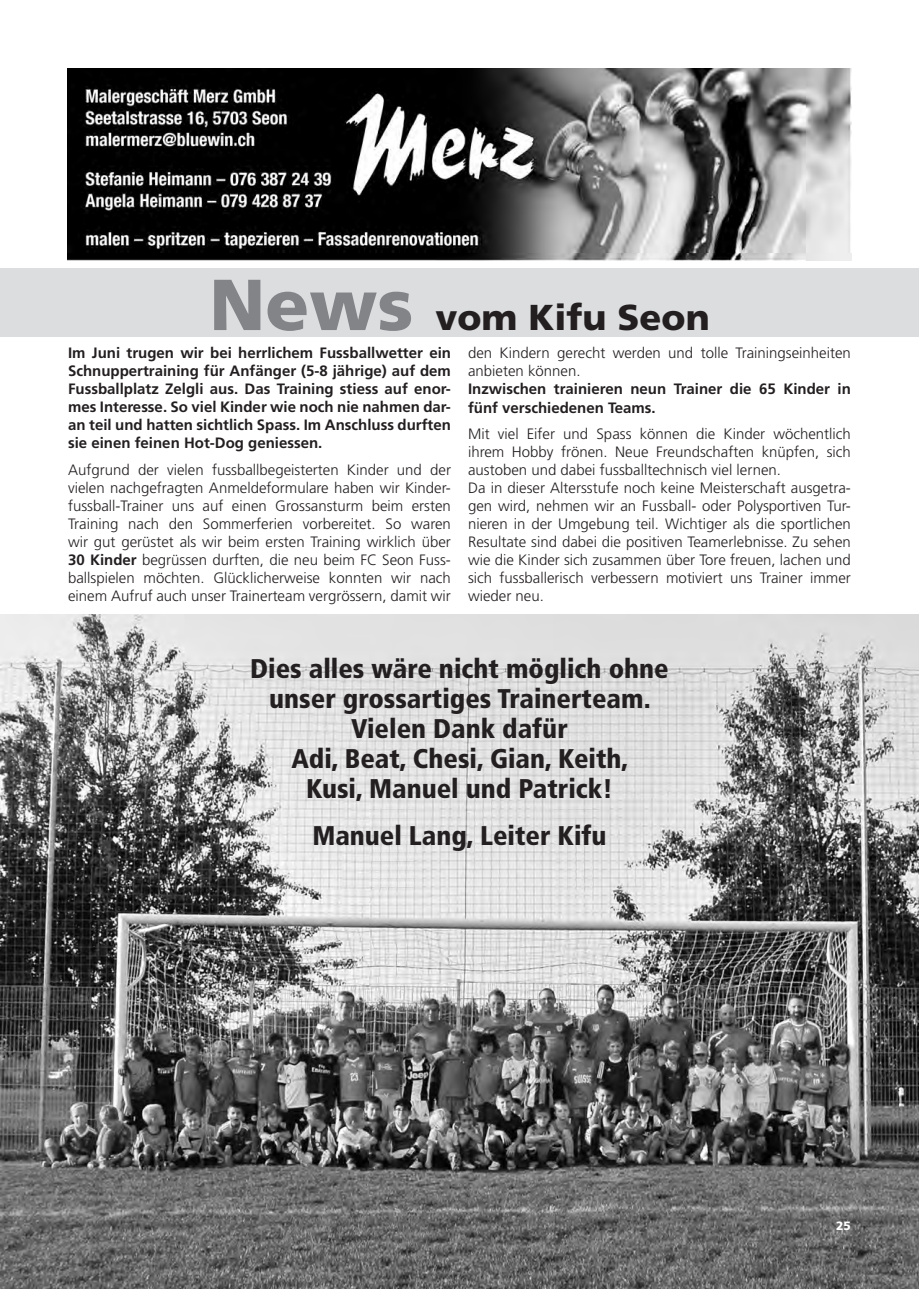
<style>
.page{position:relative;width:919px;height:1289px;background:#fff}
.page>*{position:absolute;margin:0;border:0;box-sizing:border-box;transform-origin:0 0}
.t1{font:900 36px "Frutiger";color:#231f20}
.t2{font:900 condensed 27px/30px "Frutiger";color:#231f20;text-align:center}
.t3{font:300 15px/18px "Frutiger";color:#231f20}
.t4{font:700 15px/18px "Frutiger";color:#231f20;text-align:justify}
.t5{font:900 12px "Frutiger";color:#fff}
.s1{font-size:72px;color:#828487}
.s2{font-weight:700}
</style>
<div class="page">
<img style="left:0;top:614px;width:918px;height:674px">
<img style="left:68px;top:68px;width:783px;height:192px">
<div style="left:0;top:268px;width:918px;height:68px;background:#dcdddf"></div>
<h1 class="t1" style="left:209px;top:296px;width:502px"><span class="s1">News</span> vom Kifu Seon</h1>
<p class="t4" style="left:68px;top:344px;width:384px">Im Juni trugen wir bei herrlichem Fussballwetter ein Schnuppertraining für Anfänger (5-8 jährige) auf dem Fussballplatz Zelgli aus. Das Training stiess auf enor&shy;mes Interesse. So viel Kinder wie noch nie nahmen dar&shy;an teil und hatten sichtlich Spass. Im Anschluss durften sie einen feinen Hot-Dog geniessen.</p>
<p class="t3" style="left:68px;top:460px;width:384px;text-align:justify">Aufgrund der vielen fussballbegeisterten Kinder und der vielen nachgefragten Anmeldeformulare haben wir Kinder&shy;fussball-Trainer uns auf einen Grossansturm beim ersten Training nach den Sommerferien vorbereitet. So waren wir gut gerüstet als wir beim ersten Training wirklich über <span class="s2">30 Kinder</span> begrüssen durften, die neu beim FC Seon Fuss&shy;ballspielen möchten. Glücklicherweise konnten wir nach einem Aufruf auch unser Trainerteam vergrössern, damit wir</p>
<p class="t3" style="left:468px;top:344px;width:384px">den Kindern gerecht werden und tolle Trainingseinheiten anbieten können.</p>
<p class="t4" style="left:468px;top:380px;width:384px">Inzwischen trainieren neun Trainer die 65 Kinder in fünf verschiedenen Teams.</p>
<p class="t3" style="left:468px;top:425px;width:384px">Mit viel Eifer und Spass können die Kinder wöchentlich ihrem Hobby frönen. Neue Freundschaften knüpfen, sich austoben und dabei fussballtechnisch viel lernen.<br>Da in dieser Altersstufe noch keine Meisterschaft ausgetra&shy;gen wird, nehmen wir an Fussball- oder Polysportiven Tur&shy;nieren in der Umgebung teil. Wichtiger als die sportlichen Resultate sind dabei die positiven Teamerlebnisse. Zu sehen wie die Kinder sich zusammen über Tore freuen, lachen und sich fussballerisch verbessern motiviert uns Trainer immer wieder neu.</p>
<h2 class="t2" style="left:250px;top:653px;width:420px">Dies alles wäre nicht möglich ohne unser grossartiges Trainerteam.<br>Vielen Dank dafür<br>Adi, Beat, Chesi, Gian, Keith,<br>Kusi, Manuel und Patrick!</h2>
<h2 class="t2" style="left:312px;top:820px;width:296px">Manuel Lang, Leiter Kifu</h2>
<p class="t5" style="left:836px;top:1218px;width:16px">25</p>
</div>
